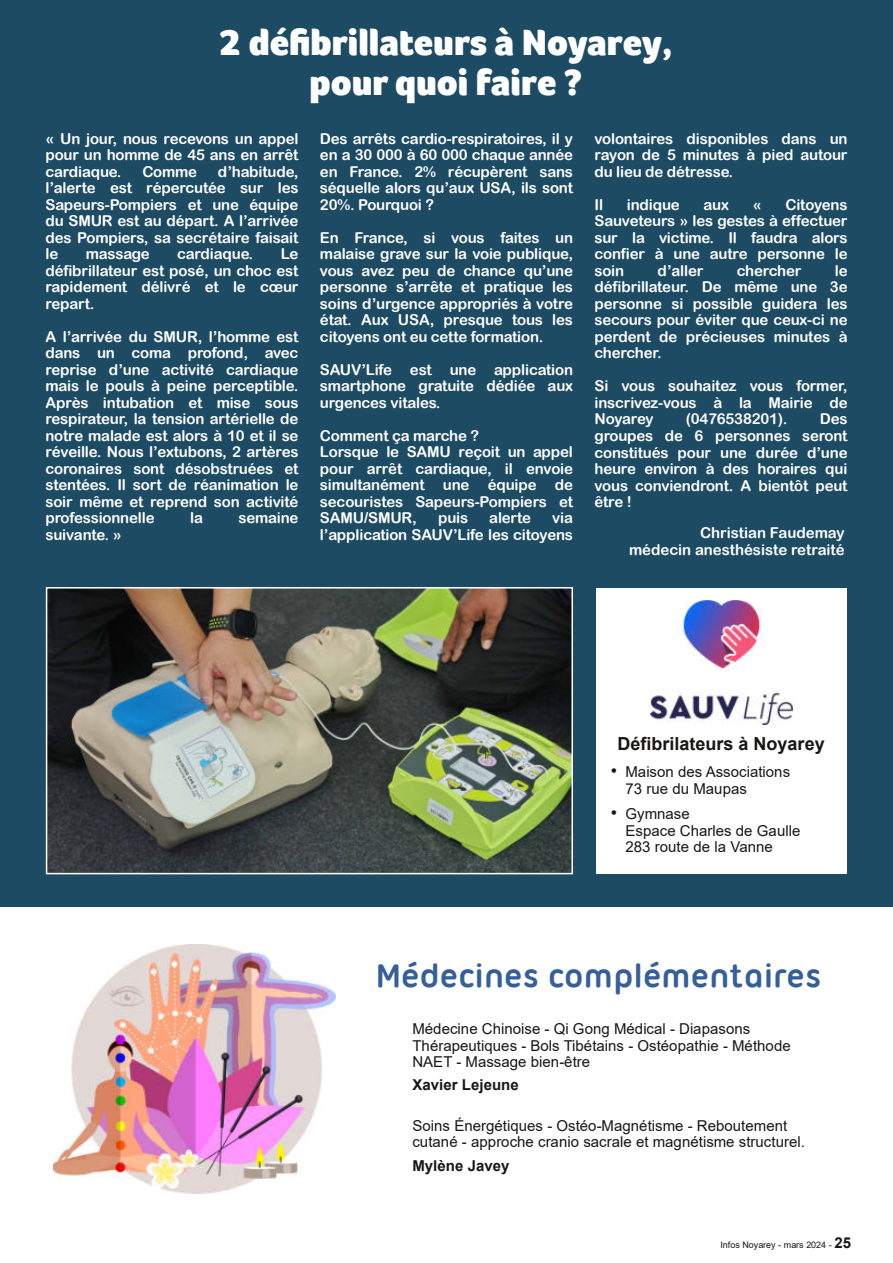
<style>
.page{position:relative;width:893px;height:1263px;background:#fff}
.page>*{position:absolute;margin:0;border:0;box-sizing:border-box;transform-origin:0 0}
.t1{font:900 37.5px/40.5px "Foco";color:#fff;text-align:center}
.t2{font:700 34.5px "Ubuntu Titling";color:#345f99}
.t3{font:700 18px "Arial";color:#181715}
.t4{font:15px/16.5px "Arial Rounded MT Bold";letter-spacing:-.015em;color:#fff;text-align:justify}
.t5{font:15px/16.5px "Arial";letter-spacing:.005em;color:#181715}
.t6{font:700 15px "Arial";letter-spacing:.005em;color:#181715}
.t7{font:9px "Arial";letter-spacing:-.005em;color:#181715}
.s1{font-size:18px}
.s2{font-weight:700;font-size:15px}
</style>
<div class="page">
<div style="left:0;top:0;width:893px;height:906px;background:#1d4b64"></div>
<img style="left:49px;top:590px;width:521px;height:281px">
<div style="left:46px;top:587px;width:527px;height:287px;border:2px solid #fff"></div>
<div style="left:596px;top:588px;width:251px;height:285px;background:#fff"></div>
<img style="left:650px;top:601px;width:142px;height:123px">
<img style="left:54px;top:945px;width:281px;height:248px">
<h1 class="t1" style="left:219px;top:22px;width:455px">2 défibrillateurs à Noyarey, pour quoi faire ?</h1>
<p class="t4" style="left:45px;top:130px;width:255px">« Un jour, nous recevons un appel pour un homme de 45 ans en arrêt cardiaque.</p>
<p class="t4" style="left:320px;top:130px;width:255px">Des arrêts cardio-respiratoires, il y en a 30 000 à 60 000 chaque année en France. 2% récupèrent sans séquelle alors qu’aux USA, ils sont 20%. Pourquoi ?</p>
<p class="t4" style="left:320px;top:229px;width:255px">En France, si vous faites un malaise grave sur la voie publique, vous avez peu de chance qu’une personne s’arrête et pratique les soins d’urgence appropriés à votre état. Aux USA, presque tous les citoyens ont eu cette formation.</p>
<p class="t4" style="left:320px;top:361px;width:255px">SAUV’Life est une application smartphone gratuite dédiée aux urgences vitales.</p>
<p class="t4" style="left:320px;top:427px;width:255px;text-align:left">Comment ça marche ?<br>Lorsque le SAMU reçoit un appel pour arrêt cardiaque, il envoie simultanément une équipe de secouristes Sapeurs-Pompiers et<br>SAMU/SMUR,</p>
<p class="t4" style="left:594px;top:130px;width:255px">volontaires disponibles dans un rayon de 5 minutes à pied autour du lieu de détresse.</p>
<p class="t4" style="left:594px;top:196px;width:10px">Il</p>
<p class="t4" style="left:627px;top:196px;width:55px">indique</p>
<p class="t4" style="left:704px;top:196px;width:27px">aux</p>
<p class="t4" style="left:753px;top:196px;width:10px">«</p>
<p class="t4" style="left:45px;top:163px;width:255px;text-indent:172px">d’habitude, l’alerte est répercutée sur les Sapeurs-Pompiers et une équipe du SMUR est au départ. A l’arrivée des Pompiers, sa secrétaire faisait le</p>
<p class="t4" style="left:142px;top:163px;width:56px">Comme</p>
<p class="t4" style="left:594px;top:196px;width:255px;text-indent:191px">Citoyens Sauveteurs » les gestes à effectuer sur la victime. Il faudra alors confier à une autre personne le soin</p>
<p class="t4" style="left:45px;top:246px;width:255px;text-indent:235px">Le défibrillateur est posé, un choc est rapidement délivré et le cœur repart.</p>
<p class="t4" style="left:45px;top:328px;width:255px">A l’arrivée du SMUR, l’homme est dans un coma profond, avec reprise d’une activité cardiaque mais le pouls à peine perceptible.<br>Après intubation et mise sous respirateur, la tension artérielle de notre malade est alors à 10 et il se réveille. Nous l’extubons, 2 artères coronaires sont désobstruées et stentées. Il sort de réanimation le soir même et reprend son activité professionnelle</p>
<p class="t4" style="left:86px;top:246px;width:66px">massage</p>
<p class="t4" style="left:177px;top:246px;width:78px">cardiaque.</p>
<p class="t4" style="left:594px;top:262px;width:255px;text-indent:240px">le défibrillateur. De même une 3e personne si possible guidera les secours pour éviter que ceux-ci ne perdent de précieuses minutes à chercher.</p>
<p class="t4" style="left:594px;top:378px;width:255px">Si vous souhaitez vous former, inscrivez-vous à la Mairie de Noyarey</p>
<p class="t4" style="left:658px;top:262px;width:47px">d’aller</p>
<p class="t4" style="left:737px;top:262px;width:66px">chercher</p>
<p class="t4" style="left:686px;top:411px;width:103px">(0476538201).</p>
<p class="t4" style="left:594px;top:411px;width:255px;text-indent:225px">Des groupes de 6 personnes seront constitués pour une durée d’une heure environ à des horaires qui vous conviendront. A bientôt peut être !</p>
<p class="t4" style="left:629px;top:524px;width:217px;text-align:right">Christian Faudemay<br>médecin anesthésiste retraité</p>
<p class="t4" style="left:438px;top:510px;width:32px">puis</p>
<p class="t4" style="left:489px;top:510px;width:43px">alerte</p>
<p class="t4" style="left:190px;top:510px;width:14px">la</p>
<p class="t4" style="left:238px;top:510px;width:62px">semaine</p>
<p class="t4" style="left:320px;top:510px;width:255px;text-align:right">via<br>l’application SAUV’Life les citoyens</p>
<p class="t4" style="left:45px;top:526px;width:78px">suivante. »</p>
<p class="t3" style="left:617px;top:731px;width:209px">Défibrilateurs à Noyarey</p>
<p class="t5" style="left:625px;top:763px;width:166px;text-indent:-15px"><span class="s1">•</span> Maison des Associations<br>73 rue du Maupas</p>
<p class="t5" style="left:625px;top:805px;width:176px;text-indent:-15px"><span class="s1">•</span> Gymnase<br>Espace Charles de Gaulle<br>283 route de la Vanne</p>
<h2 class="t2" style="left:376px;top:956px;width:447px">Médecines complémentaires</h2>
<p class="t5" style="left:412px;top:1021px;width:380px">Médecine Chinoise - Qi Gong Médical - Diapasons<br>Thérapeutiques - Bols Tibétains - Ostéopathie - Méthode<br>NAET - Massage bien-être</p>
<p class="t6" style="left:412px;top:1074px;width:108px">Xavier Lejeune</p>
<p class="t5" style="left:412px;top:1117px;width:394px">Soins Énergétiques - Ostéo-Magnétisme - Reboutement cutané - approche cranio sacrale et magnétisme structurel.</p>
<p class="t6" style="left:412px;top:1155px;width:99px">Mylène Javey</p>
<p class="t7" style="left:720px;top:1239px;width:132px">Infos Noyarey - mars 2024 - <span class="s2">25</span></p>
</div>
